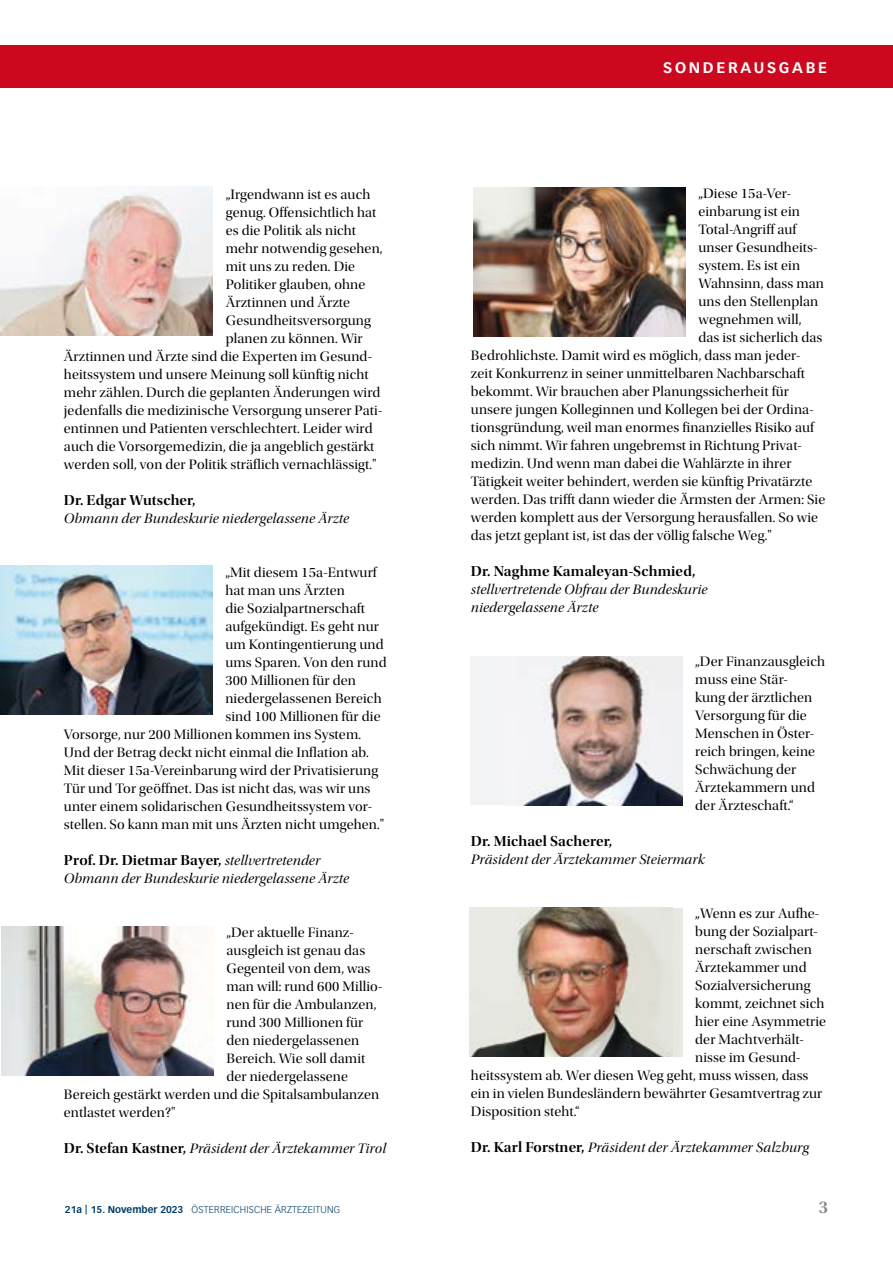
<style>
.page{position:relative;width:893px;height:1263px;background:#fff}
.page>*{position:absolute;margin:0;border:0;box-sizing:border-box;transform-origin:0 0}
.t1{font:18px "Utopia Std Semibold Subh";color:#87888a}
.t2{font:15px "Utopia Std Semibold Disp";letter-spacing:.01em;color:#000}
.t3{font:700 15px "Vectora LT Std";letter-spacing:.18em;color:#fff}
.t4{font:14.25px/18px "Utopia Std Disp";letter-spacing:.01em;color:#000}
.t5{font:14.25px/18px "Utopia Std Disp It";letter-spacing:.01em;color:#000}
.t6{font:300 9.75px "Vectora LT Std";letter-spacing:.02em;color:#003d67}
.s1{font-family:"Utopia Std Disp It";font-size:14.25px}
.s2{font-family:"Utopia Std Semibold Disp";font-size:15px}
.s3{font-weight:700}
</style>
<div class="page">
<div style="left:0;top:46px;width:893px;height:42px;background:#cd071e"></div>
<img style="left:0;top:186px;width:213px;height:149px">
<img style="left:0;top:565px;width:213px;height:149px">
<img style="left:473px;top:187px;width:213px;height:149px">
<img style="left:1px;top:926px;width:213px;height:149px">
<div style="left:470px;top:656px;width:212px;height:149px;background:#f2f3f5"></div>
<img style="left:519px;top:656px;width:163px;height:149px">
<div style="left:470px;top:908px;width:212px;height:149px;background:#e7e8e2"></div>
<img style="left:470px;top:908px;width:203px;height:149px">
<p class="t4" style="left:226px;top:185px;width:146px">„Irgendwann ist es auch</p>
<p class="t4" style="left:226px;top:203px;width:152px">genug. Offensichtlich hat</p>
<p class="t4" style="left:226px;top:221px;width:132px">es die Politik als nicht</p>
<p class="t4" style="left:226px;top:239px;width:158px">mehr notwendig gesehen,</p>
<p class="t4" style="left:226px;top:257px;width:131px">mit uns zu reden. Die</p>
<p class="t4" style="left:226px;top:275px;width:141px">Politiker glauben, ohne</p>
<p class="t4" style="left:226px;top:293px;width:126px">Ärztinnen und Ärzte</p>
<p class="t4" style="left:226px;top:311px;width:147px">Gesundheitsversorgung</p>
<p class="t4" style="left:226px;top:329px;width:138px">planen zu können. Wir</p>
<p class="t4" style="left:64px;top:347px;width:310px">Ärztinnen und Ärzte sind die Experten im Gesund-</p>
<p class="t4" style="left:64px;top:365px;width:306px">heitssystem und unsere Meinung soll künftig nicht</p>
<p class="t4" style="left:64px;top:383px;width:318px">mehr zählen. Durch die geplanten Änderungen wird</p>
<p class="t4" style="left:64px;top:401px;width:320px">jedenfalls die medizinische Versorgung unserer Pati-</p>
<p class="t4" style="left:64px;top:419px;width:310px">entinnen und Patienten verschlechtert. Leider wird</p>
<p class="t4" style="left:64px;top:437px;width:312px">auch die Vorsorgemedizin, die ja angeblich gestärkt</p>
<p class="t4" style="left:64px;top:455px;width:314px">werden soll, von der Politik sträflich vernachlässigt."</p>
<p class="t2" style="left:64px;top:492px;width:133px">Dr. Edgar Wutscher,</p>
<p class="t5" style="left:64px;top:509px;width:287px">Obmann der Bundeskurie niedergelassene Ärzte</p>
<p class="t4" style="left:225px;top:563px;width:153px">„Mit diesem 15a-Entwurf</p>
<p class="t4" style="left:225px;top:581px;width:121px">hat man uns Ärzten</p>
<p class="t4" style="left:225px;top:599px;width:141px">die Sozialpartnerschaft</p>
<p class="t4" style="left:225px;top:617px;width:155px">aufgekündigt. Es geht nur</p>
<p class="t4" style="left:225px;top:635px;width:160px">um Kontingentierung und</p>
<p class="t4" style="left:225px;top:653px;width:163px">ums Sparen. Von den rund</p>
<p class="t4" style="left:225px;top:671px;width:132px">300 Millionen für den</p>
<p class="t4" style="left:225px;top:689px;width:158px">niedergelassenen Bereich</p>
<p class="t4" style="left:225px;top:707px;width:157px">sind 100 Millionen für die</p>
<p class="t4" style="left:64px;top:725px;width:299px">Vorsorge, nur 200 Millionen kommen ins System.</p>
<p class="t4" style="left:64px;top:743px;width:306px">Und der Betrag deckt nicht einmal die Inflation ab.</p>
<p class="t4" style="left:64px;top:761px;width:316px">Mit dieser 15a-Vereinbarung wird der Privatisierung</p>
<p class="t4" style="left:64px;top:779px;width:308px">Tür und Tor geöffnet. Das ist nicht das, was wir uns</p>
<p class="t4" style="left:64px;top:797px;width:310px">unter einem solidarischen Gesundheitssystem vor-</p>
<p class="t4" style="left:64px;top:815px;width:322px">stellen. So kann man mit uns Ärzten nicht umgehen."</p>
<p class="t2" style="left:64px;top:852px;width:258px">Prof. Dr. Dietmar Bayer, <span class="s1">stellvertretender</span></p>
<p class="t5" style="left:64px;top:869px;width:287px">Obmann der Bundeskurie niedergelassene Ärzte</p>
<p class="t4" style="left:226px;top:923px;width:129px">„Der aktuelle Finanz-</p>
<p class="t4" style="left:226px;top:941px;width:140px">ausgleich ist genau das</p>
<p class="t4" style="left:226px;top:959px;width:146px">Gegenteil von dem, was</p>
<p class="t4" style="left:226px;top:977px;width:157px">man will: rund 600 Millio-</p>
<p class="t4" style="left:226px;top:995px;width:152px">nen für die Ambulanzen,</p>
<p class="t4" style="left:226px;top:1013px;width:138px">rund 300 Millionen für</p>
<p class="t4" style="left:226px;top:1031px;width:134px">den niedergelassenen</p>
<p class="t4" style="left:226px;top:1049px;width:141px">Bereich. Wie soll damit</p>
<p class="t4" style="left:226px;top:1067px;width:123px">der niedergelassene</p>
<p class="t4" style="left:64px;top:1085px;width:317px">Bereich gestärkt werden und die Spitalsambulanzen</p>
<p class="t4" style="left:64px;top:1103px;width:113px">entlastet werden?"</p>
<p class="t5" style="left:64px;top:1139px;width:324px"><span class="s2">Dr. Stefan Kastner,</span> Präsident der Ärztekammer Tirol</p>
<p class="t3" style="left:588px;top:59px;width:242px">AKTUELLES AUS DER ÖÄK</p>
<p class="t3" style="left:663px;top:59px;width:165px">SONDERAUSGABE</p>
<p class="t4" style="left:698px;top:184px;width:94px">„Diese 15a-Ver-</p>
<p class="t4" style="left:698px;top:202px;width:103px">einbarung ist ein</p>
<p class="t4" style="left:698px;top:220px;width:99px">Total-Angriff auf</p>
<p class="t4" style="left:698px;top:238px;width:121px">unser Gesundheits-</p>
<p class="t4" style="left:698px;top:256px;width:103px">system. Es ist ein</p>
<p class="t4" style="left:698px;top:274px;width:127px">Wahnsinn, dass man</p>
<p class="t4" style="left:698px;top:292px;width:121px">uns den Stellenplan</p>
<p class="t4" style="left:698px;top:310px;width:104px">wegnehmen will,</p>
<p class="t4" style="left:698px;top:328px;width:126px">das ist sicherlich das</p>
<p class="t4" style="left:471px;top:346px;width:331px">Bedrohlichste. Damit wird es möglich, dass man jeder-</p>
<p class="t4" style="left:471px;top:364px;width:335px">zeit Konkurrenz in seiner unmittelbaren Nachbarschaft</p>
<p class="t4" style="left:471px;top:382px;width:319px">bekommt. Wir brauchen aber Planungssicherheit für</p>
<p class="t4" style="left:471px;top:400px;width:344px">unsere jungen Kolleginnen und Kollegen bei der Ordina-</p>
<p class="t4" style="left:471px;top:418px;width:345px">tionsgründung, weil man enormes finanzielles Risiko auf</p>
<p class="t4" style="left:471px;top:436px;width:332px">sich nimmt. Wir fahren ungebremst in Richtung Privat-</p>
<p class="t4" style="left:471px;top:454px;width:322px">medizin. Und wenn man dabei die Wahlärzte in ihrer</p>
<p class="t4" style="left:471px;top:472px;width:343px">Tätigkeit weiter behindert, werden sie künftig Privatärzte</p>
<p class="t4" style="left:471px;top:490px;width:356px">werden. Das trifft dann wieder die Ärmsten der Armen: Sie</p>
<p class="t4" style="left:471px;top:508px;width:349px">werden komplett aus der Versorgung herausfallen. So wie</p>
<p class="t4" style="left:471px;top:526px;width:302px">das jetzt geplant ist, ist das der völlig falsche Weg."</p>
<p class="t2" style="left:471px;top:562px;width:226px">Dr. Naghme Kamaleyan-Schmied,</p>
<p class="t5" style="left:471px;top:580px;width:238px">stellvertretende Obfrau der Bundeskurie niedergelassene Ärzte</p>
<p class="t4" style="left:695px;top:652px;width:131px">„Der Finanzausgleich muss eine Stär-<br>kung der ärztlichen<br>Versorgung für die<br>Menschen in Öster&shy;reich bringen, keine<br>Schwächung der<br>Ärztekammern und der Ärzteschaft.“</p>
<p class="t2" style="left:471px;top:832px;width:143px">Dr. Michael Sacherer,</p>
<p class="t5" style="left:471px;top:850px;width:235px">Präsident der Ärztekammer Steiermark</p>
<p class="t4" style="left:695px;top:904px;width:125px">„Wenn es zur Aufhe-</p>
<p class="t4" style="left:695px;top:922px;width:124px">bung der Sozialpart-</p>
<p class="t4" style="left:695px;top:940px;width:118px">nerschaft zwischen</p>
<p class="t4" style="left:695px;top:958px;width:113px">Ärztekammer und</p>
<p class="t4" style="left:695px;top:976px;width:117px">Sozialversicherung</p>
<p class="t4" style="left:695px;top:994px;width:131px">kommt, zeichnet sich</p>
<p class="t4" style="left:695px;top:1012px;width:132px">hier eine Asymmetrie</p>
<p class="t4" style="left:695px;top:1030px;width:110px">der Machtverhält-</p>
<p class="t4" style="left:695px;top:1048px;width:107px">nisse im Gesund-</p>
<p class="t4" style="left:471px;top:1066px;width:339px">heitssystem ab. Wer diesen Weg geht, muss wissen, dass</p>
<p class="t4" style="left:471px;top:1084px;width:353px">ein in vielen Bundesländern bewährter Gesamtvertrag zur</p>
<p class="t4" style="left:471px;top:1102px;width:110px">Disposition steht.“</p>
<p class="t5" style="left:471px;top:1138px;width:340px"><span class="s2">Dr. Karl Forstner,</span> Präsident der Ärztekammer Salzburg</p>
<p class="t6" style="left:65px;top:1204px;width:277px"><span class="s3">21a | 15. November 2023</span> ÖSTERREICHISCHE ÄRZTEZEITUNG</p>
<p class="t1" style="left:819px;top:1197px;width:11px">3</p>
</div>
